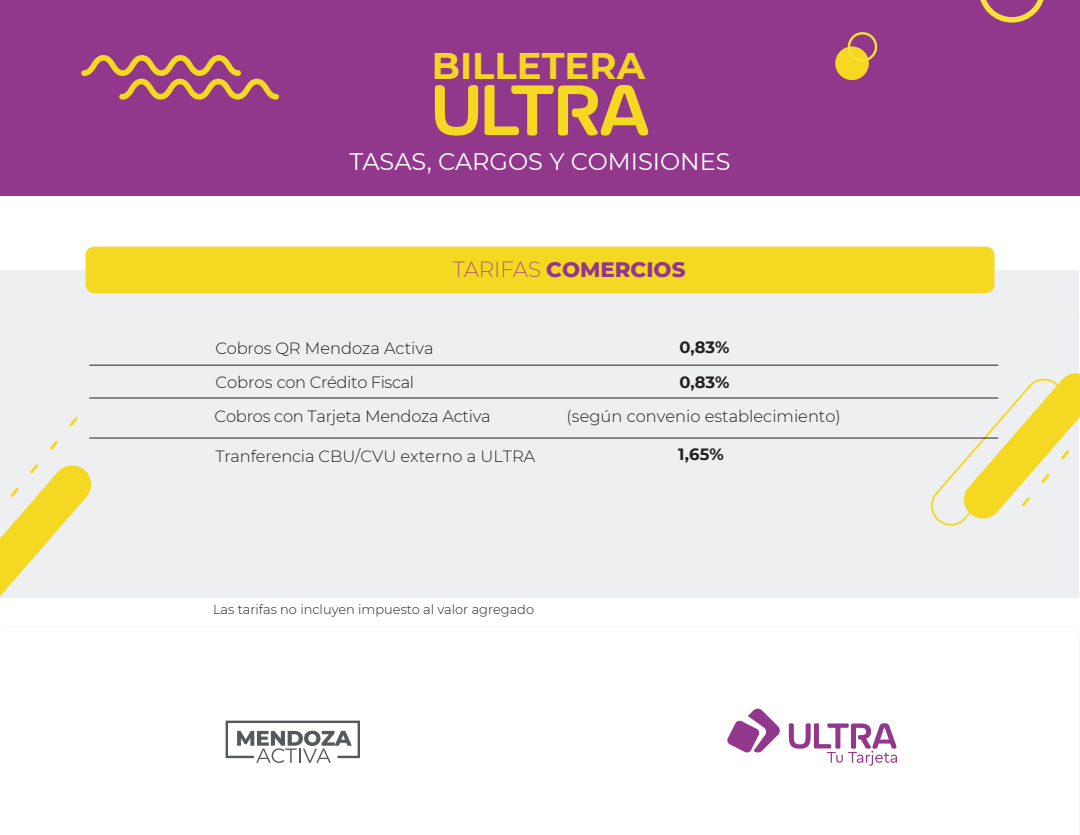
<style>
.page{position:relative;width:1080px;height:835px;background:#fff}
.page>*{position:absolute;margin:0;border:0;box-sizing:border-box;transform-origin:0 0}
.t1{font:700 37px "Montserrat";color:#f3d625}
.t2{font:24px "Montserrat";color:#fff}
.t3{font:800 21.3px "Montserrat";color:#91388c}
.t4{font:300 16.3px/33.9px "Montserrat";color:#231f20}
.t5{font:700 16.3px/34.9px "Montserrat";color:#231f20}
.t6{font:300 13px "Montserrat";color:#231f20}
.s1{font-weight:200}
</style>
<div class="page">
<div style="left:0;top:270px;width:1080px;height:328px;background:#edeff1"></div>
<div style="left:0;top:0;width:1080px;height:195px;background:#91388c"></div>
<svg style="left:980px;top:0;width:64px;height:23px"></svg>
<div style="left:86px;top:246px;width:908px;height:47px;background:#f4d821;border-radius:9px"></div>
<svg style="left:81px;top:55px;width:198px;height:45px"></svg>
<div style="left:835px;top:46px;width:34px;height:34px;background:#f4d821;border-radius:50%"></div>
<div style="left:848px;top:32px;width:29px;height:29px;border:2px solid #f8e237;border-radius:50%"></div>
<svg style="left:435px;top:85px;width:43px;height:51px"></svg>
<svg style="left:485px;top:85px;width:163px;height:51px"></svg>
<svg style="left:50px;top:441px;width:8px;height:9px"></svg>
<svg style="left:69px;top:417px;width:9px;height:9px"></svg>
<svg style="left:929px;top:371px;width:151px;height:155px"></svg>
<svg style="left:0;top:464px;width:92px;height:132px"></svg>
<hr style="left:89px;top:365px;width:909px;height:1px;background:#231f20">
<hr style="left:89px;top:398px;width:909px;height:1px;background:#231f20">
<hr style="left:89px;top:438px;width:909px;height:1px;background:#231f20">
<svg style="left:727px;top:708px;width:53px;height:45px"></svg>
<svg style="left:789px;top:723px;width:108px;height:42px"></svg>
<svg style="left:226px;top:720px;width:134px;height:43px"></svg>
<h1 class="t1" style="left:432px;top:39px;width:215px">BILLETERA</h1>
<h2 class="t2" style="left:349px;top:144px;width:383px">TASAS, CARGOS Y COMISIONES</h2>
<h3 class="t3" style="left:453px;top:254px;width:234px"><span class="s1">TARIFAS</span> COMERCIOS</h3>
<p class="t4" style="left:215px;top:331px;width:220px">Cobros QR Mendoza Activa<br>Cobros con Crédito Fiscal</p>
<p class="t5" style="left:679px;top:329px;width:52px">0,83%<br>0,83%</p>
<p class="t4" style="left:215px;top:398px;width:278px">Cobros con Tarjeta Mendoza Activa</p>
<p class="t4" style="left:567px;top:398px;width:276px">(según convenio establecimiento)</p>
<p class="t4" style="left:215px;top:439px;width:322px">Tranferencia CBU/CVU externo a ULTRA</p>
<p class="t5" style="left:678px;top:436px;width:47px">1,65%</p>
<p class="t6" style="left:213px;top:600px;width:323px">Las tarifas no incluyen impuesto al valor agregado</p>
</div>
